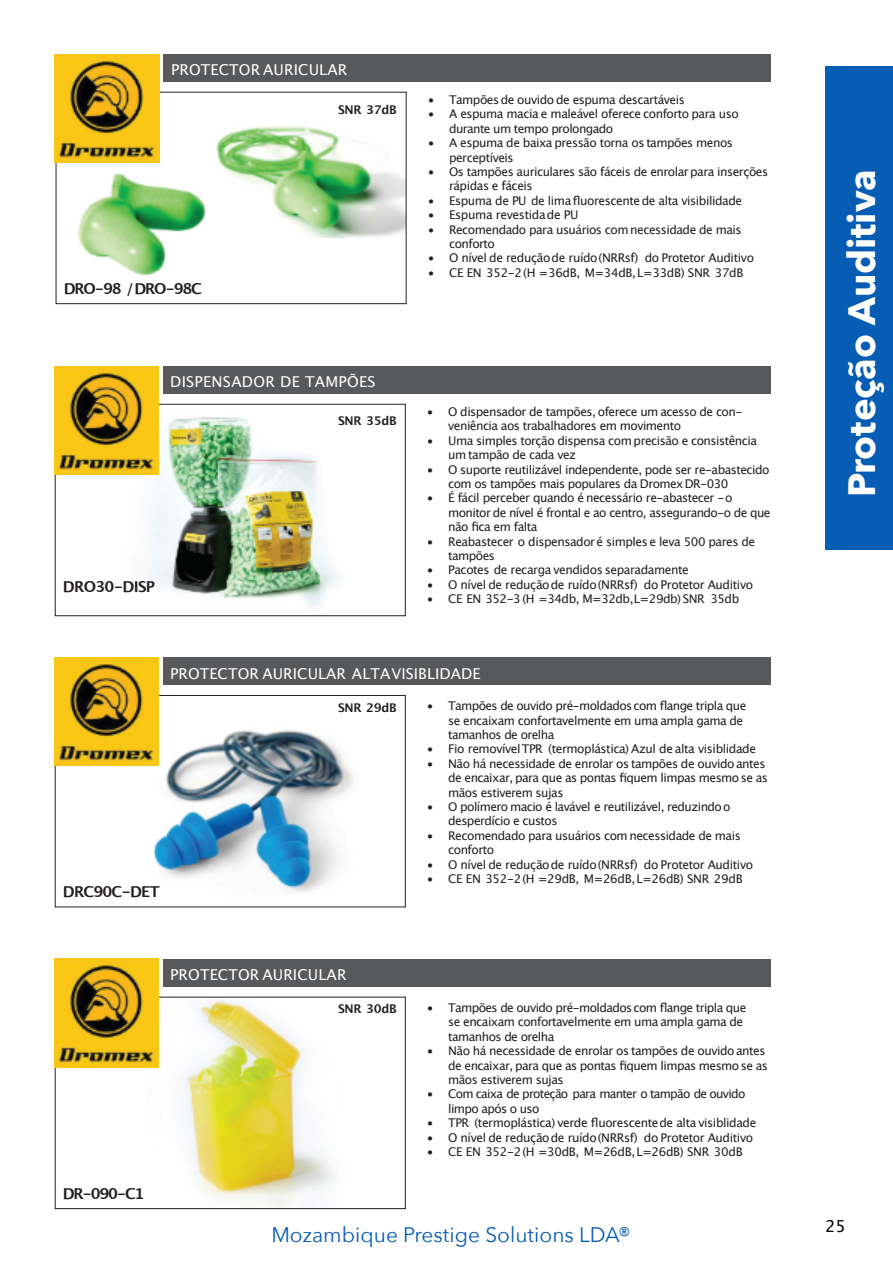
<style>
.page{position:relative;width:893px;height:1263px;background:#fff}
.page>*{position:absolute;margin:0;border:0;box-sizing:border-box;transform-origin:0 0}
.t1{font:700 38.1px "Avenir Next";color:#fff}
.t2{font:21px "Avenir Next";color:#075db3}
.t3{font:16.5px "Lucida Grande";color:#000}
.t4{font:15px "Lucida Grande";letter-spacing:.01em;color:#fff}
.t5{font:700 15px "Lucida Grande";letter-spacing:-.055em;color:#231f20}
.t6{font:700 15px "Lucida Grande";letter-spacing:-.08em;color:#231f20}
.t7{font:12px/14.4px "Lucida Grande";letter-spacing:-.04em;color:#231f20}
.t8{font:12px/14.4px "Lucida Grande";letter-spacing:-.06em;color:#231f20}
.t9{font:700 12px "Lucida Grande";letter-spacing:-.02em;color:#231f20}
</style>
<div class="page">
<div style="left:825px;top:67px;width:68px;height:483px;background:#075db3"></div>
<div style="left:163px;top:366px;width:607px;height:28px;background:#58595b"></div>
<img style="left:118px;top:406px;width:221px;height:201px">
<div style="left:55px;top:404px;width:351px;height:212px;border:1px solid #231f20"></div>
<div style="left:163px;top:657px;width:607px;height:28px;background:#58595b"></div>
<div style="left:163px;top:959px;width:607px;height:27px;background:#58595b"></div>
<img style="left:153px;top:697px;width:200px;height:195px">
<div style="left:55px;top:695px;width:351px;height:212px;border:1px solid #231f20"></div>
<img style="left:121px;top:999px;width:213px;height:208px">
<div style="left:55px;top:997px;width:351px;height:212px;border:1px solid #231f20"></div>
<img style="left:54px;top:366px;width:104px;height:108px">
<img style="left:54px;top:657px;width:104px;height:109px">
<img style="left:54px;top:959px;width:104px;height:108px">
<div style="left:163px;top:54px;width:608px;height:27px;background:#58595b"></div>
<img style="left:70px;top:162px;width:136px;height:114px">
<img style="left:216px;top:126px;width:188px;height:112px">
<div style="left:56px;top:92px;width:350px;height:212px;border:1px solid #231f20"></div>
<img style="left:55px;top:54px;width:104px;height:108px">
<p class="t4" style="left:171px;top:64px;width:178px">PROTECTOR AURICULAR</p>
<p class="t6" style="left:64px;top:282px;width:139px">DRO-98 /DRO-98C</p>
<p class="t9" style="left:338px;top:105px;width:60px">SNR 37dB</p>
<p class="t4" style="left:170px;top:376px;width:207px">DISPENSADOR DE TAMPÕES</p>
<p class="t5" style="left:63px;top:581px;width:94px">DRO30-DISP</p>
<p class="t9" style="left:338px;top:416px;width:60px">SNR 35dB</p>
<p class="t7" style="left:428px;top:93px;width:258px">• Tampões de ouvido de espuma descartáveis</p>
<p class="t7" style="left:449px;top:108px;width:291px;text-indent:-21px">• A espuma macia e maleável oferece conforto para uso durante um tempo prolongado</p>
<p class="t7" style="left:449px;top:136px;width:285px;text-indent:-21px">• A espuma de baixa pressão torna os tampões menos perceptíveis</p>
<p class="t7" style="left:449px;top:165px;width:321px;text-indent:-21px">• Os tampões auriculares são fáceis de enrolar para inserções rápidas e fáceis</p>
<p class="t7" style="left:428px;top:194px;width:316px">• Espuma de PU de lima fluorescente de alta visibilidade</p>
<p class="t7" style="left:428px;top:208px;width:152px">• Espuma revestidade PU</p>
<p class="t7" style="left:449px;top:223px;width:294px;text-indent:-21px">• Recomendado para usuários com necessidade de mais conforto</p>
<p class="t7" style="left:428px;top:252px;width:328px">• O nível de reduçãode ruído(NRRsf) do Protetor Auditivo</p>
<p class="t7" style="left:428px;top:266px;width:317px">• CE EN 352-2(H =36dB, M=34dB,L=33dB) SNR 37dB</p>
<p class="t7" style="left:448px;top:405px;width:296px;text-indent:-21px">• O dispensador de tampões, oferece um acesso de con&shy;veniência aos trabalhadores em movimento</p>
<p class="t7" style="left:448px;top:434px;width:310px;text-indent:-21px">• Uma simples torção dispensa com precisão e consistência um tampão de cada vez</p>
<p class="t7" style="left:448px;top:463px;width:323px;text-indent:-21px">• O suporte reutilizável independente, pode ser re-abastecido com os tampões mais populares da DromexDR-030</p>
<p class="t7" style="left:448px;top:492px;width:324px;text-indent:-21px">• É fácil perceber quando é necessário re-abastecer -o monitor de nível é frontal e ao centro, assegurando-o de que não fica em falta</p>
<p class="t7" style="left:448px;top:535px;width:309px;text-indent:-21px">• Reabastecer o dispensadoré simples e leva 500 pares de tampões</p>
<p class="t7" style="left:427px;top:564px;width:263px">• Pacotes de recarga vendidos separadamente</p>
<p class="t7" style="left:427px;top:578px;width:328px">• O nível de reduçãode ruído(NRRsf) do Protetor Auditivo</p>
<p class="t7" style="left:427px;top:592px;width:314px">• CE EN 352-3 (H =34db, M=32db,L=29db) SNR 35db</p>
<p class="t5" style="left:63px;top:885px;width:98px">DRC90C-DET</p>
<p class="t4" style="left:170px;top:667px;width:312px">PROTECTOR AURICULAR ALTAVISIBLIDADE</p>
<p class="t9" style="left:338px;top:702px;width:60px">SNR 29dB</p>
<p class="t7" style="left:448px;top:700px;width:300px;text-indent:-21px">• Tampões de ouvido pré-moldados com flange tripla que se encaixam confortavelmente em uma ampla gama de tamanhos de orelha</p>
<p class="t7" style="left:427px;top:743px;width:331px">• Fio removívelTPR (termoplástica) Azul de alta visiblidade</p>
<p class="t7" style="left:448px;top:757px;width:321px;text-indent:-21px">• Não há necessidade de enrolar os tampões de ouvido antes de encaixar, para que as pontas fiquem limpas mesmo se as mãos estiverem sujas</p>
<p class="t7" style="left:448px;top:800px;width:284px;text-indent:-21px">• O polímero macio é lavável e reutilizável, reduzindoo desperdício e custos</p>
<p class="t7" style="left:448px;top:829px;width:294px;text-indent:-21px">• Recomendado para usuários com necessidade de mais conforto</p>
<p class="t7" style="left:427px;top:858px;width:328px">• O nível de reduçãode ruído(NRRsf) do Protetor Auditivo</p>
<p class="t7" style="left:427px;top:872px;width:317px">• CE EN 352-2(H =29dB, M=26dB,L=26dB) SNR 29dB</p>
<p class="t5" style="left:63px;top:1187px;width:83px">DR-090-C1</p>
<p class="t4" style="left:170px;top:968px;width:178px">PROTECTOR AURICULAR</p>
<p class="t9" style="left:338px;top:1004px;width:60px">SNR 30dB</p>
<p class="t7" style="left:448px;top:1001px;width:300px;text-indent:-21px">• Tampões de ouvido pré-moldados com flange tripla que se encaixam confortavelmente em uma ampla gama de tamanhos de orelha</p>
<p class="t7" style="left:448px;top:1044px;width:321px;text-indent:-21px">• Não há necessidade de enrolar os tampões de ouvido antes de encaixar, para que as pontas fiquem limpas mesmo se as mãos estiverem sujas</p>
<p class="t8" style="left:448px;top:1088px;width:299px;text-indent:-21px">• Com caixa de proteção para manter o tampão de ouvido limpo após o uso</p>
<p class="t7" style="left:427px;top:1116px;width:331px">• TPR (termoplástica) verde fluorescentede alta visiblidade</p>
<p class="t7" style="left:427px;top:1131px;width:328px">• O nível de reduçãode ruído(NRRsf) do Protetor Auditivo</p>
<p class="t7" style="left:427px;top:1145px;width:317px">• CE EN 352-2(H =30dB, M=26dB,L=26dB) SNR 30dB</p>
<h2 class="t2" style="left:271px;top:1220px;width:361px">Mozambique Prestige Solutions LDA®</h2>
<h1 class="t1" style="left:837px;top:497px;width:329px;rotate:-90deg">Proteção Auditiva</h1>
<h3 class="t3" style="left:825px;top:1219px;width:22px">25</h3>
</div>
